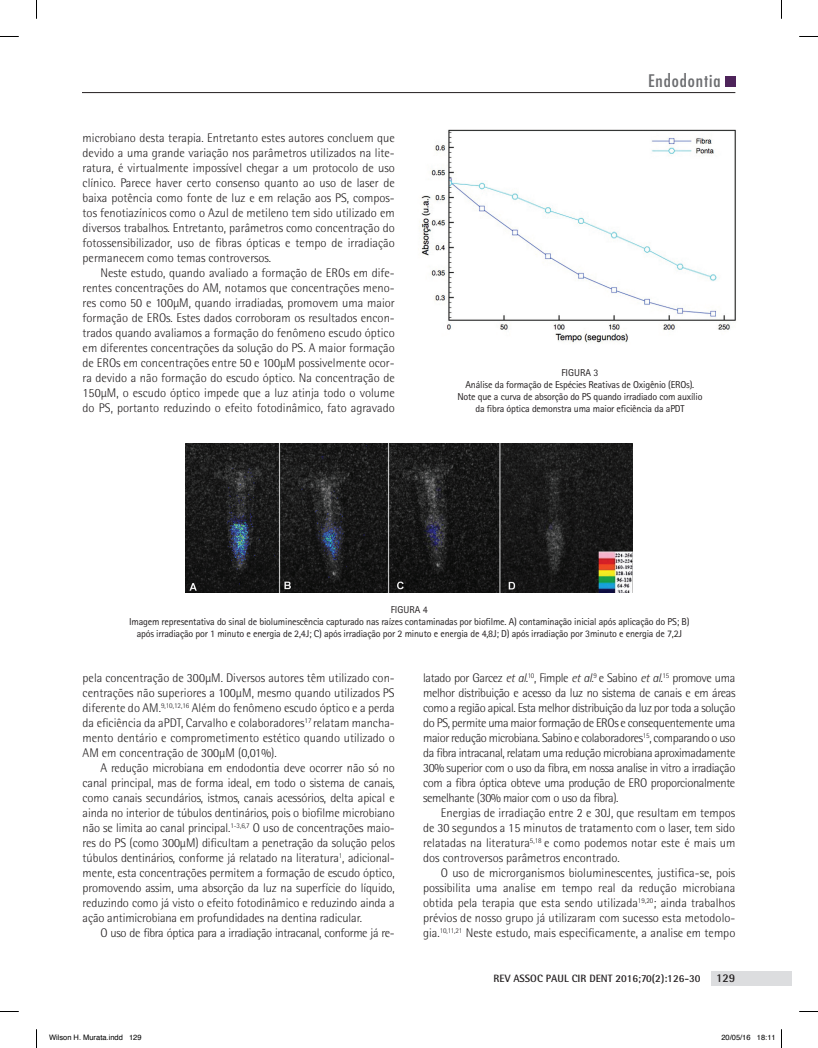
<style>
.page{position:relative;width:818px;height:1048px;background:#fff}
.page>*{position:absolute;margin:0;border:0;box-sizing:border-box;transform-origin:0 0}
.t1{font:condensed 16.88px "Futura";letter-spacing:.05em;color:#6c6d70;scale:1.11 1}
.t2{font:300 12.5px/15px "Rotis Semi Sans";color:#231f20;text-align:justify}
.t3{font:300 12.5px "Rotis Semi Sans";letter-spacing:-.03em;color:#231f20}
.t4{font:700 11.88px "Rotis Semi Sans";color:#231f20}
.t5{font:700 10.62px "Rotis Semi Sans";color:#231f20}
.t6{font:10px/12px "Rotis Sans Serif";letter-spacing:-.02em;color:#231f20;text-align:center}
.t7{font:7.5px "Helvetica";color:#000}
.s1{font-style:italic}
</style>
<div class="page">
<hr style="left:82px;top:92px;width:652px;height:1px;background:#231f20">
<div style="left:710px;top:971px;width:81px;height:15px;background:#dcdddf"></div>
<div style="left:724px;top:76px;width:10px;height:10px;background:#4e245a"></div>
<img style="left:419px;top:129px;width:317px;height:214px">
<img style="left:185px;top:443px;width:447px;height:149px">
<svg style="left:0;top:36px;width:19px;height:1px"></svg>
<svg style="left:799px;top:36px;width:18px;height:1px"></svg>
<svg style="left:0;top:1011px;width:19px;height:1px"></svg>
<svg style="left:799px;top:1011px;width:18px;height:1px"></svg>
<svg style="left:36px;top:0;width:1px;height:19px"></svg>
<svg style="left:36px;top:1029px;width:1px;height:18px"></svg>
<p class="t2" style="left:83px;top:130px;width:313px">microbiano desta terapia. Entretanto estes autores concluem que devido a uma grande variação nos parâmetros utilizados na lite&shy;ratura, é virtualmente impossível chegar a um protocolo de uso clínico. Parece haver certo consenso quanto ao uso de laser de baixa potência como fonte de luz e em relação aos PS, compos&shy;tos fenotiazínicos como o Azul de metileno tem sido utilizado em diversos trabalhos. Entretanto, parâmetros como concentração do fotossensibilizador, uso de fibras ópticas e tempo de irradiação permanecem como temas controversos.</p>
<p class="t2" style="left:83px;top:265px;width:313px;text-indent:18px">Neste estudo, quando avaliado a formação de EROs em dife&shy;rentes concentrações do AM, notamos que concentrações meno&shy;res como 50 e 100µM, quando irradiadas, promovem uma maior formação de EROs. Estes dados corroboram os resultados encon&shy;trados quando avaliamos a formação do fenômeno escudo óptico em diferentes concentrações da solução do PS. A maior formação de EROs em concentrações entre 50 e 100µM possivelmente ocor&shy;ra devido a não formação do escudo óptico. Na concentração de 150µM, o escudo óptico impede que a luz atinja todo o volume do PS, portanto reduzindo o efeito fotodinâmico, fato agravado</p>
<h1 class="t1" style="left:647px;top:71px;width:67px">Endodontia</h1>
<p class="t6" style="left:457px;top:366px;width:246px">FIGURA 3<br>Análise da formação de Espécies Reativas de Oxigênio (EROs).<br>Note que a curva de absorção do PS quando irradiado com auxílio da fibra óptica demonstra uma maior eficiência da aPDT</p>
<p class="t6" style="left:129px;top:603px;width:561px">FIGURA 4<br>Imagem representativa do sinal de bioluminescência capturado nas raízes contaminadas por biofilme. A) contaminação inicial após aplicação do PS; B) após irradiação por 1 minuto e energia de 2,4J; C) após irradiação por 2 minuto e energia de 4,8J; D) após irradiação por 3minuto e energia de 7,2J</p>
<p class="t2" style="left:83px;top:670px;width:313px">pela concentração de 300µM. Diversos autores têm utilizado con&shy;centrações não superiores a 100µM, mesmo quando utilizados PS diferente do AM.<sup>9,10,12,16</sup> Além do fenômeno escudo óptico e a perda da eficiência da aPDT, Carvalho e colaboradores<sup>17</sup> relatam mancha&shy;mento dentário e comprometimento estético quando utilizado o AM em concentração de 300µM (0,01%).</p>
<p class="t2" style="left:83px;top:760px;width:313px;text-indent:18px">A redução microbiana em endodontia deve ocorrer não só no canal principal, mas de forma ideal, em todo o sistema de canais, como canais secundários, istmos, canais acessórios, delta apical e ainda no interior de túbulos dentinários, pois o biofilme microbiano não se limita ao canal principal.<sup>1-3,6,7</sup> O uso de concentrações maio&shy;res do PS (como 300µM) dificultam a penetração da solução pelos túbulos dentinários, conforme já relatado na literatura<sup>1</sup>, adicional&shy;mente, esta concentrações permitem a formação de escudo óptico, promovendo assim, uma absorção da luz na superfície do líquido, reduzindo como já visto o efeito fotodinâmico e reduzindo ainda a ação antimicrobiana em profundidades na dentina radicular.</p>
<p class="t3" style="left:100px;top:925px;width:296px">O uso de fibra óptica para a irradiação intracanal, conforme já re-</p>
<p class="t2" style="left:423px;top:670px;width:313px">latado por Garcez <span class="s1">et al.</span><sup>10</sup>, Fimple <span class="s1">et al.</span><sup>9</sup> e Sabino <span class="s1">et al.</span><sup>15</sup> promove uma melhor distribuição e acesso da luz no sistema de canais e em áreas como a região apical. Esta melhor distribuição da luz por toda a solução do PS, permite uma maior formação de EROs e consequentemente uma maior redução microbiana. Sabino e colaboradores<sup>15</sup>, comparando o uso da fibra intracanal, relatam uma redução microbiana aproximadamente 30% superior com o uso da fibra, em nossa analise in vitro a irradiação com a fibra óptica obteve uma produção de ERO proporcionalmente semelhante (30% maior com o uso da fibra).</p>
<p class="t2" style="left:423px;top:805px;width:313px;text-indent:18px">Energias de irradiação entre 2 e 30J, que resultam em tempos de 30 segundos a 15 minutos de tratamento com o laser, tem sido relatadas na literatura<sup>5,18</sup> e como podemos notar este é mais um dos controversos parâmetros encontrado.</p>
<p class="t2" style="left:423px;top:865px;width:313px;text-indent:18px">O uso de microrganismos bioluminescentes, justifica-se, pois possibilita uma analise em tempo real da redução microbiana obtida pela terapia que esta sendo utilizada<sup>19,20</sup>; ainda trabalhos prévios de nosso grupo já utilizaram com sucesso esta metodolo&shy;gia.<sup>10,11,21</sup> Neste estudo, mais especificamente, a analise em tempo</p>
<p class="t5" style="left:493px;top:971px;width:208px">REV ASSOC PAUL CIR DENT 2016;70(2):126-30</p>
<p class="t4" style="left:715px;top:970px;width:21px">129</p>
<p class="t7" style="left:49px;top:1031px;width:94px">Wilson H. Murata.indd 129</p>
<p class="t7" style="left:721px;top:1031px;width:56px">20/05/16 18:11</p>
</div>
